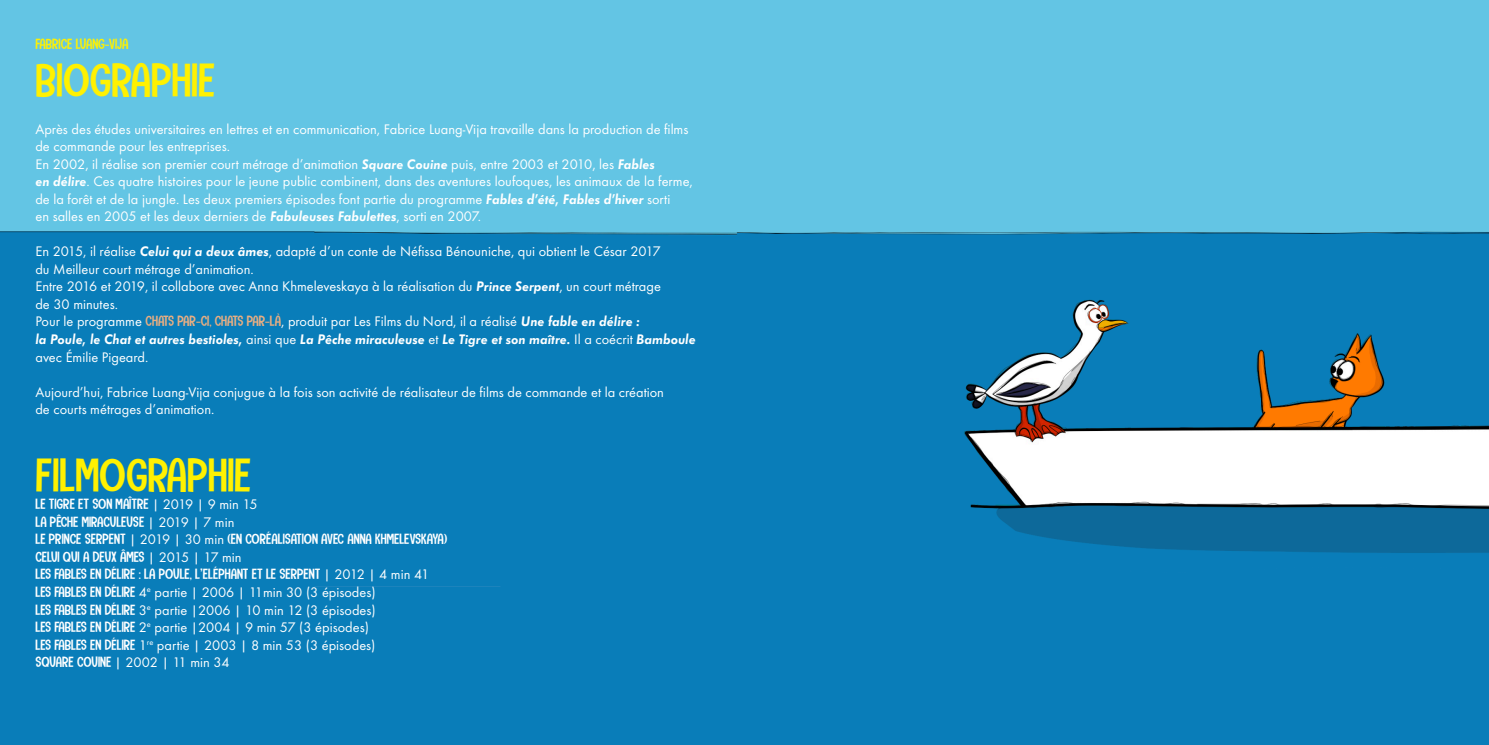
<style>
.page{position:relative;width:1489px;height:745px;background:#fff}
.page>*{position:absolute;margin:0;border:0;box-sizing:border-box;transform-origin:0 0}
.t1{font:48.75px "Camping Holiday DEMO";color:#fff101}
.t2{font:15px/17.5px "Camping Holiday DEMO";color:#fff}
.t3{font:15px "Camping Holiday DEMO";color:#fff101}
.t4{font:14.38px/17.5px "Function";color:#fff}
.s1{font-weight:700;font-style:italic}
.s2{font-family:"Camping Holiday DEMO";font-size:15px;color:#e9ae82}
.s3{font-family:"Function";font-size:14.38px}
.s4{font-family:"Bebas Neue"}
.s5{font-family:"Camping Holiday DEMO";font-size:15px}
</style>
<div class="page">
<img style="left:0;top:0;width:1488px;height:744px">
<p class="t3" style="left:35px;top:36px;width:94px">FABRICE LUANG-VIJA</p>
<h1 class="t1" style="left:35px;top:54px;width:181px">BIOGRAPHIE</h1>
<p class="t4" style="left:35px;top:120px;width:659px">Après des études universitaires en lettres et en communication, Fabrice Luang-Vija travaille dans la production de films de commande pour les entreprises.<br>En 2002, il réalise son premier court métrage d’animation <span class="s1">Square Couine</span> puis, entre 2003 et 2010, les <span class="s1">Fables<br>en délire</span>. Ces quatre histoires pour le jeune public combinent, dans des aventures loufoques, les animaux de la ferme, de la forêt et de la jungle. Les deux premiers épisodes font partie du programme <span class="s1">Fables d’été, Fables d’hiver</span> sorti<br>en salles en 2005 et les deux derniers de <span class="s1">Fabuleuses Fabulettes</span>, sorti en 2007.</p>
<p class="t4" style="left:35px;top:243px;width:661px">En 2015, il réalise <span class="s1">Celui qui a deux âmes</span>, adapté d’un conte de Néfissa Bénouniche, qui obtient le César 2017<br>du Meilleur court métrage d’animation.<br>Entre 2016 et 2019, il collabore avec Anna Khmeleveskaya à la réalisation du <span class="s1">Prince Serpent</span>, un court métrage<br>de 30 minutes.<br>Pour le programme <span class="s2">CHATS PAR-CI, CHATS PAR-LÀ</span>, produit par Les Films du Nord, il a réalisé <span class="s1">Une fable en délire :<br>la Poule, le Chat et autres bestioles,</span> ainsi que <span class="s1">La Pêche miraculeuse</span> et <span class="s1">Le Tigre et son maître.</span> Il a coécrit <span class="s1">Bamboule </span>avec Émilie Pigeard.</p>
<p class="t4" style="left:35px;top:383px;width:630px">Aujourd’hui, Fabrice Luang-Vija conjugue à la fois son activité de réalisateur de films de commande et la création de courts métrages d’animation.</p>
<h1 class="t1" style="left:35px;top:448px;width:217px">FILMOGRAPHIE</h1>
<p class="t2" style="left:35px;top:495px;width:413px">LE TIGRE ET SON MAÎTRE <span class="s3">| 2019 | 9 min 15<br></span>LA PÊCHE MIRACULEUSE <span class="s3">| 2019 | 7 min<br></span>LE PRINCE SERPENT <span class="s3">| 2019 | 30 min</span> (EN CORÉALISATION AVEC ANNA KHMELEVSKAYA)<br>CELUI QUI A DEUX ÂMES <span class="s3">| 2015 | 17 min<br></span>LES FABLES EN DÉLIRE : LA POULE, L<span class="s4">’</span>ELÉPHANT ET LE SERPENT <span class="s3">| 2012 | 4 min 41</span></p>
<p class="t4" style="left:35px;top:583px;width:342px"><span class="s5">LES FABLES EN DÉLIRE</span> 4<sup>e</sup> partie | 2006 | 11min 30 (3 épisodes)<br><span class="s5">LES FABLES EN DÉLIRE</span> 3<sup>e</sup> partie |2006 | 10 min 12 (3 épisodes)<br><span class="s5">LES FABLES EN DÉLIRE</span> 2<sup>e</sup> partie |2004 | 9 min 57 (3 épisodes)<br><span class="s5">LES FABLES EN DÉLIRE</span> 1<sup>re</sup> partie | 2003 | 8 min 53 (3 épisodes)<br><span class="s5">SQUARE COUINE</span> | 2002 | 11 min 34</p>
</div>
